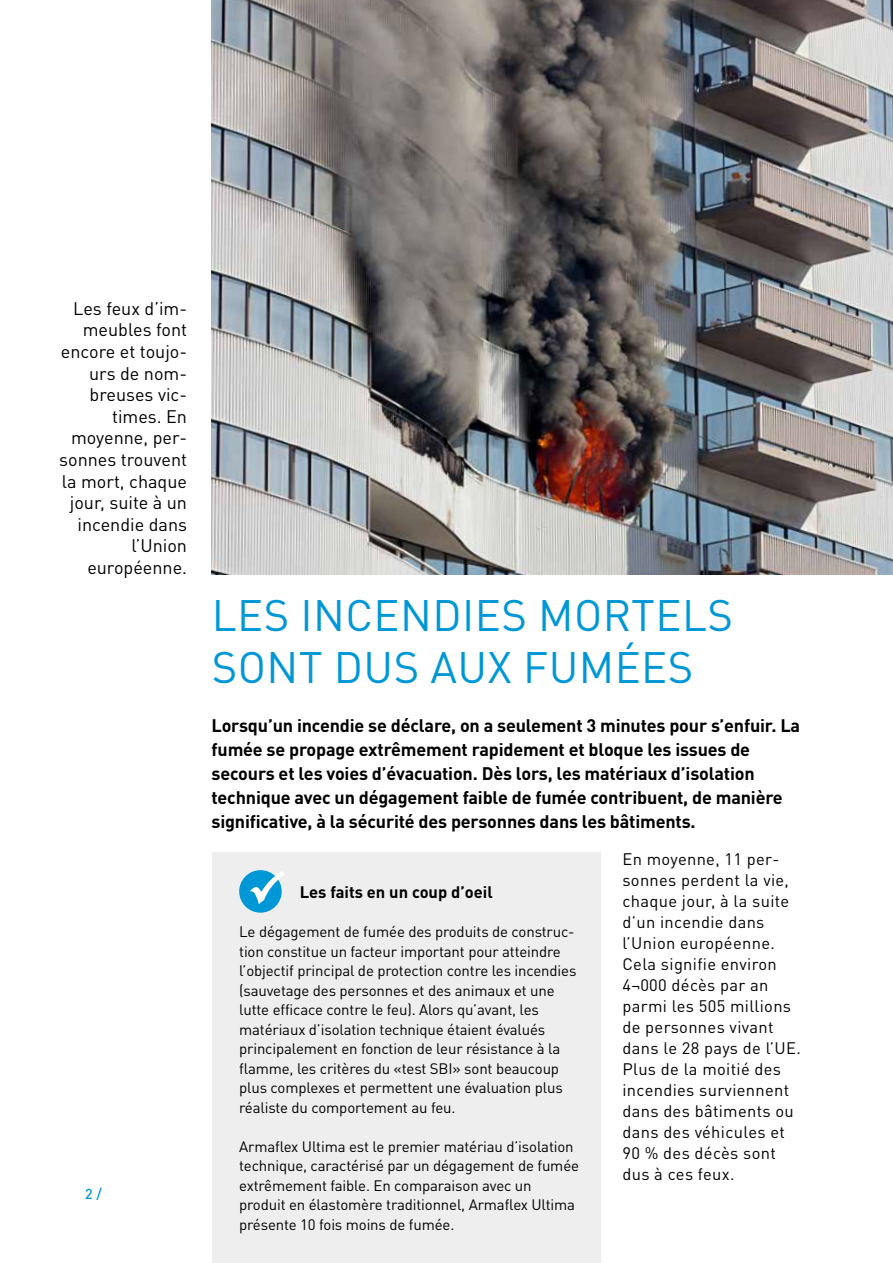
<style>
.page{position:relative;width:893px;height:1263px;background:#fff}
.page>*{position:absolute;margin:0;border:0;box-sizing:border-box;transform-origin:0 0}
.t1{font:43.5px/52.2px "DIN Pro";letter-spacing:.01em;color:#0097d7}
.t2{font:700 18px/24px "DIN Pro";letter-spacing:-.01em;color:#000}
.t3{font:18px/21.6px "DIN Pro";color:#000;text-align:right}
.t4{font:16.5px/21px "DIN Pro";letter-spacing:.02em;color:#000}
.t5{font:700 16.5px "DIN Pro";color:#000}
.t6{font:15px/19.5px "DIN Pro";letter-spacing:-.01em;color:#000}
.t7{font:500 14.25px "DIN Pro";color:#0097d7}
</style>
<div class="page">
<img style="left:212px;top:0;width:681px;height:574px">
<div style="left:213px;top:853px;width:388px;height:410px;background:#eee"></div>
<div style="left:239px;top:870px;width:43px;height:43px;background:#0097d7;border-radius:50%"></div>
<svg style="left:269px;top:872px;width:13px;height:29px"></svg>
<p class="t3" style="left:59px;top:296px;width:129px">Les feux d’im&shy;meubles font encore et toujo&shy;urs de nom&shy;breuses vic&shy;times. En moyenne, per&shy;sonnes trouvent la mort, chaque jour, suite à un incendie dans l’Union européenne.</p>
<p class="t7" style="left:85px;top:1183px;width:18px">2 /</p>
<h1 class="t1" style="left:212px;top:585px;width:523px">LES INCENDIES MORTELS<br>SONT DUS AUX FUMÉES</h1>
<p class="t2" style="left:212px;top:712px;width:590px">Lorsqu’un incendie se déclare, on a seulement 3 minutes pour s’enfuir. La fumée se propage extrêmement rapidement et bloque les issues de secours et les voies d’évacuation. Dès lors, les matériaux d’isolation technique avec un dégagement faible de fumée contribuent, de manière significative, à la sécurité des personnes dans les bâtiments.</p>
<p class="t4" style="left:622px;top:847px;width:180px">En moyenne, 11 per&shy;sonnes perdent la vie, chaque jour, à la suite d’un incendie dans l’Union européenne.<br>Cela signifie environ<br>4¬000 décès par an parmi les 505 millions de personnes vivant dans le 28 pays de l’UE.<br>Plus de la moitié des incendies surviennent dans des bâtiments ou dans des véhicules et<br>90 % des décès sont dus à ces feux.</p>
<p class="t5" style="left:300px;top:878px;width:195px">Les faits en un coup d’oeil</p>
<p class="t6" style="left:239px;top:920px;width:339px">Le dégagement de fumée des produits de construc&shy;tion constitue un facteur important pour atteindre l’objectif principal de protection contre les incendies (sauvetage des personnes et des animaux et une lutte efficace contre le feu). Alors qu’avant, les matériaux d’isolation technique étaient évalués principalement en fonction de leur résistance à la flamme, les critères du «test SBI» sont beaucoup plus complexes et permettent une évaluation plus réaliste du comportement au feu.</p>
<p class="t6" style="left:239px;top:1135px;width:341px">Armaflex Ultima est le premier matériau d’isolation technique, caractérisé par un dégagement de fumée extrêmement faible. En comparaison avec un produit en élastomère traditionnel, Armaflex Ultima présente 10 fois moins de fumée.</p>
</div>
